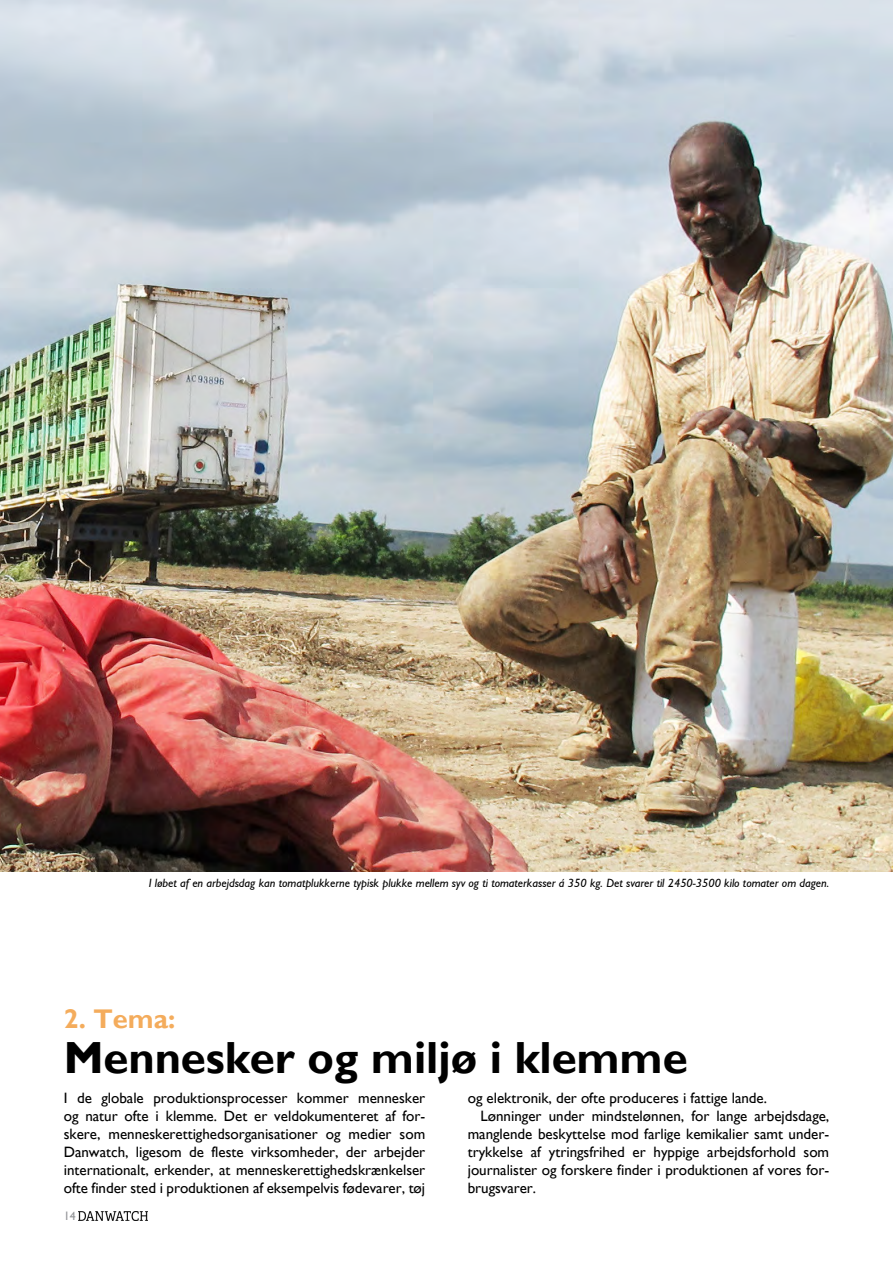
<style>
.page{position:relative;width:893px;height:1263px;background:#fff}
.page>*{position:absolute;margin:0;border:0;box-sizing:border-box;transform-origin:0 0}
.t1{font:700 45px "Gill Sans";color:#000}
.t2{font:700 27px "Gill Sans";color:#f4ac5c}
.t3{font:15px/18px "Gill Sans";color:#000;text-align:justify}
.t4{font:italic 12px "Gill Sans";color:#000}
.t5{font:12px "Gill Sans";color:#939598}
</style>
<div class="page">
<img style="left:79px;top:1211px;width:69px;height:9px">
<img style="left:0;top:0;width:893px;height:872px">
<p class="t4" style="left:149px;top:876px;width:682px">I løbet af en arbejdsdag kan tomatplukkerne typisk plukke mellem syv og ti tomaterkasser á 350 kg. Det svarer til 2450-3500 kilo tomater om dagen.</p>
<h2 class="t2" style="left:64px;top:1002px;width:113px">2. Tema:</h2>
<h1 class="t1" style="left:64px;top:1031px;width:625px">Mennesker og miljø i klemme</h1>
<p class="t3" style="left:64px;top:1089px;width:363px">I de globale produktionsprocesser kommer mennesker og natur ofte i klemme. Det er veldokumenteret af for&shy;skere, menneskerettighedsorganisationer og medier som Danwatch, ligesom de fleste virksomheder, der arbejder internationalt, erkender, at menneskerettighedskrænkelser ofte finder sted i produktionen af eksempelvis fødevarer, tøj</p>
<p class="t3" style="left:468px;top:1089px;width:301px">og elektronik, der ofte produceres i fattige lande.</p>
<p class="t3" style="left:480px;top:1107px;width:350px">Lønninger under mindstelønnen, for lange arbejdsdage,</p>
<p class="t3" style="left:468px;top:1125px;width:363px">manglende beskyttelse mod farlige kemikalier samt under-</p>
<p class="t3" style="left:468px;top:1143px;width:363px">trykkelse af ytringsfrihed er hyppige arbejdsforhold som</p>
<p class="t3" style="left:468px;top:1161px;width:363px">journalister og forskere finder i produktionen af vores for-</p>
<p class="t3" style="left:468px;top:1179px;width:70px">brugsvarer.</p>
<p class="t5" style="left:64px;top:1209px;width:13px">14</p>
</div>
